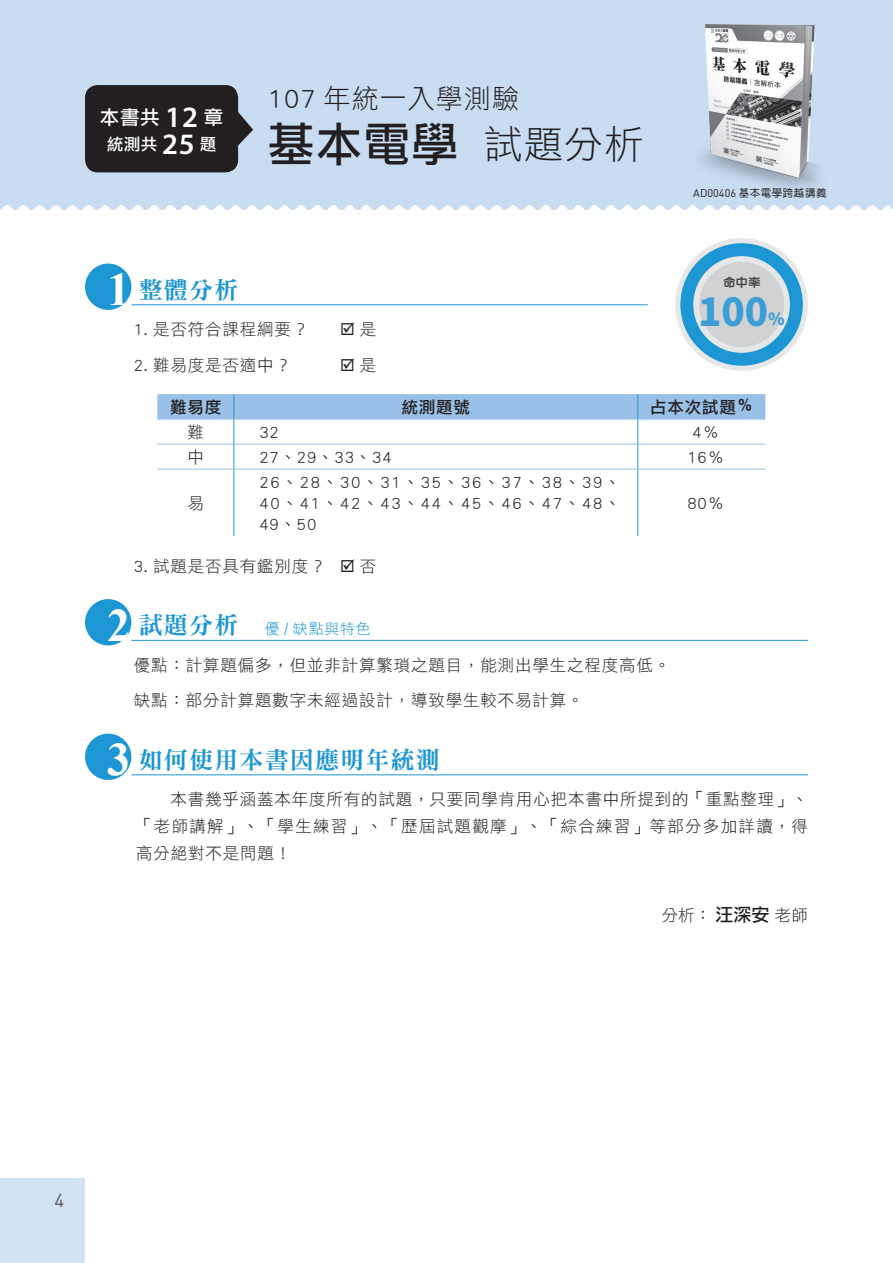
<style>
.page{position:relative;width:893px;height:1263px;background:#fff}
.page>*{position:absolute;margin:0;border:0;box-sizing:border-box;transform-origin:0 0}
.t1{font:46.5px "DF Li Hei Md WIN BF";color:#231f20}
.t2{font:900 38.4px "Noto Sans Hant";color:#3b9ed7}
.t3{font:27px "DF Li Hei Std W3";letter-spacing:.04em;color:#231f20}
.t4{font:24px "DFN Ming XB HKP BF";letter-spacing:.05em;color:#1d96d4}
.t5{font:19.5px "DF Li Hei Md WIN BF";color:#fff}
.t6{font:18.9px "Din Round";color:#57585a}
.t7{font:900 16.8px "Noto Sans Hant";color:#3b9ed7}
.t8{font:16.5px/21px "DF Li Hei Std W3";letter-spacing:.05em;color:#231f20;text-align:justify}
.t9{font:16.5px "DF Li Hei Md WIN BF";letter-spacing:.05em;color:#231f20}
.t10{font:16.5px "DF Li Hei Md WIN BF";color:#fff}
.t11{font:15px "DF Li Hei Std W3";letter-spacing:.05em;color:#1d96d4}
.t12{font:12px "DF Li Yuan Bd WIN BF";color:#3e3e3f}
.t13{font:10.5px "DF Yuan Md HKP BF";letter-spacing:.05em;color:#231f20}
.s1{font-family:"Myriad Pro";font-weight:600;font-size:29.7px}
.s2{font-family:"DF Li Hei Std W3";font-size:39px}
.s3{font-family:"Din Round";font-size:10.95px}
.s4{font-family:"Times New Roman";font-weight:700;font-size:46.5px;color:#fff}
.s5{font-family:"DFN Ming XB HKP BF";font-size:24px}
.s6{font-family:"DF Li Hei Md WIN BF";font-size:18px}
</style>
<div class="page">
<div style="left:0;top:0;width:892px;height:210px;background:#c8ddf2"></div>
<div style="left:0;top:1178px;width:85px;height:85px;background:#d3e3f4"></div>
<div style="left:85px;top:264px;width:46px;height:46px;background:#1d96d4;border-radius:50%"></div>
<hr style="left:131px;top:304px;width:517px;height:1px;background:#1d96d4">
<hr style="left:234px;top:469px;width:1px;height:67px;background:#1d96d4">
<hr style="left:638px;top:469px;width:1px;height:67px;background:#1d96d4">
<svg style="left:157px;top:394px;width:608px;height:75px"></svg>
<hr style="left:638px;top:419px;width:127px;height:1px;background:#99c1e7">
<hr style="left:157px;top:469px;width:77px;height:1px;background:#99c1e7">
<hr style="left:234px;top:469px;width:404px;height:1px;background:#99c1e7">
<hr style="left:638px;top:469px;width:127px;height:1px;background:#99c1e7">
<div style="left:85px;top:599px;width:46px;height:46px;background:#1d96d4;border-radius:50%"></div>
<hr style="left:131px;top:640px;width:677px;height:1px;background:#1d96d4">
<div style="left:85px;top:734px;width:46px;height:46px;background:#1d96d4;border-radius:50%"></div>
<hr style="left:131px;top:774px;width:677px;height:1px;background:#1d96d4">
<div style="left:85px;top:85px;width:153px;height:87px;background:#231f20;border-radius:13px"></div>
<svg style="left:238px;top:111px;width:15px;height:36px"></svg>
<img style="left:683px;top:10px;width:154px;height:189px">
<div style="left:675px;top:238px;width:133px;height:133px;background:#e6e7e9;border-radius:50%"></div>
<svg style="left:680px;top:243px;width:123px;height:123px"></svg>
<div style="left:699px;top:262px;width:85px;height:85px;background:#d1d2d4;border-radius:50%"></div>
<svg style="left:892px;top:0;width:1px;height:210px"></svg>
<p class="t5" style="left:100px;top:107px;width:125px">本書共 <span class="s1">12</span> 章</p>
<p class="t10" style="left:107px;top:135px;width:111px">統測共 <span class="s1">25</span> 題</p>
<h3 class="t3" style="left:268px;top:84px;width:253px">107 年統一入學測驗</h3>
<h1 class="t1" style="left:268px;top:121px;width:377px">基本電學 <span class="s2">試題分析</span></h1>
<p class="t13" style="left:693px;top:187px;width:135px"><span class="s3">AD00406</span> 基本電學跨越講義</p>
<h3 class="t4" style="left:107px;top:278px;width:133px"><span class="s4">1</span> 整體分析</h3>
<p class="t8" style="left:134px;top:318px;width:176px">1. 是否符合課程綱要？</p>
<p class="t8" style="left:340px;top:318px;width:38px">☑ 是</p>
<p class="t8" style="left:134px;top:354px;width:158px">2. 難易度是否適中？</p>
<p class="t8" style="left:340px;top:354px;width:38px">☑ 是</p>
<p class="t9" style="left:170px;top:398px;width:53px">難易度</p>
<p class="t9" style="left:402px;top:398px;width:70px">統測題號</p>
<p class="t9" style="left:650px;top:398px;width:105px">占本次試題％</p>
<p class="t8" style="left:187px;top:421px;width:18px">難</p>
<p class="t8" style="left:259px;top:421px;width:21px">32</p>
<p class="t8" style="left:692px;top:421px;width:28px">4％</p>
<p class="t8" style="left:187px;top:446px;width:18px">中</p>
<p class="t8" style="left:259px;top:446px;width:134px">27、29、33、34</p>
<p class="t8" style="left:687px;top:446px;width:38px">16％</p>
<p class="t8" style="left:187px;top:492px;width:18px">易</p>
<p class="t12" style="left:723px;top:276px;width:39px">命中率</p>
<h2 class="t2" style="left:698px;top:290px;width:72px">100</h2>
<p class="t7" style="left:768px;top:309px;width:18px">%</p>
<p class="t8" style="left:259px;top:471px;width:363px">26、28、30、31、35、36、37、38、39、40、41、42、43、44、45、46、47、48、49、50</p>
<p class="t8" style="left:687px;top:492px;width:38px">80％</p>
<p class="t8" style="left:134px;top:555px;width:244px">3. 試題是否具有鑑別度？ ☑ 否</p>
<p class="t11" style="left:107px;top:621px;width:265px"><span class="s4">2</span> <span class="s5">試題分析　</span>優 / 缺點與特色</p>
<p class="t8" style="left:134px;top:647px;width:538px;line-height:35.5px">優點：計算題偏多，但並非計算繁瑣之題目，能測出學生之程度高低。缺點：部分計算題數字未經過設計，導致學生較不易計算。</p>
<h3 class="t4" style="left:107px;top:748px;width:334px"><span class="s4">3</span> 如何使用本書因應明年統測</h3>
<p class="t8" style="left:136px;top:785px;width:673px;line-height:27px;text-indent:34px">本書幾乎涵蓋本年度所有的試題，只要同學肯用心把本書中所提到的「重點整理」、「老師講解」、「學生練習」、「歷屆試題觀摩」、「綜合練習」等部分多加詳讀，得高分絕對不是問題！</p>
<p class="t8" style="left:662px;top:904px;width:148px">分析：<span class="s6">汪深安</span>老師</p>
<p class="t6" style="left:55px;top:1185px;width:11px">4</p>
</div>
